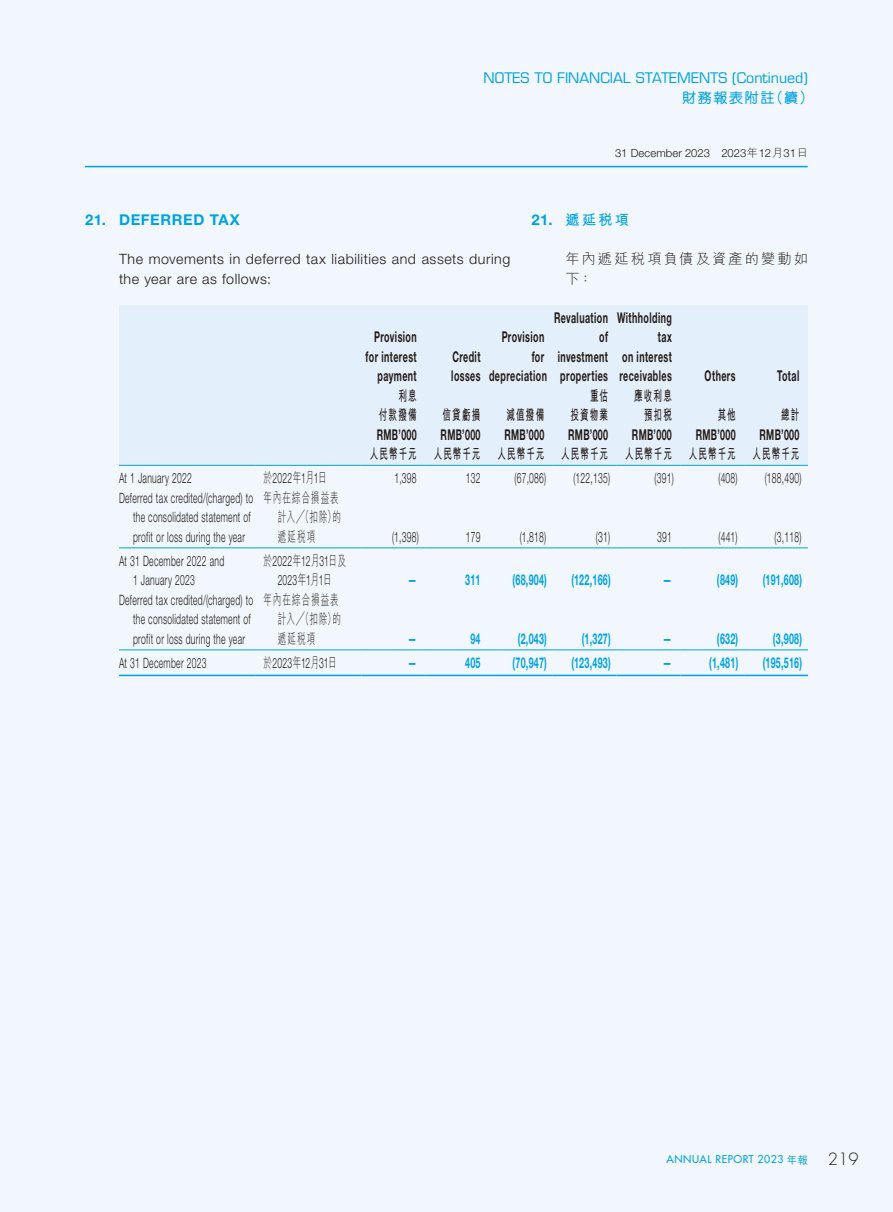
<style>
.page{position:relative;width:893px;height:1212px;background:#f1f7fd}
.page>*{position:absolute;margin:0;border:0;box-sizing:border-box;transform-origin:0 0}
.t1{font:700 14.85px/19.5px "Helvetica Neue LT Std";letter-spacing:.045em;color:#231916;text-align:right;scale:.6 1}
.t2{font:700 14.85px "Helvetica Neue LT Std";letter-spacing:.03em;color:#00a2df;scale:.6 1}
.t3{font:700 14.85px "Helvetica Neue LT Std";letter-spacing:.03em;color:#00a2df}
.t4{font:300 14.25px/19.5px "Helvetica Neue LT Std";letter-spacing:.035em;color:#231916;scale:.6 1}
.t5{font:300 14.25px/19.5px "Helvetica Neue LT Std";letter-spacing:.035em;color:#231916}
.t6{font:700 14.25px/19.5px "M Hei HK";letter-spacing:.13em;color:#231916;text-align:right;scale:.6 1}
.t7{font:300 14.25px/19.5px "M Hei HK";letter-spacing:.12em;color:#231916;scale:.6 1}
.t8{font:14.25px "Eurostile LT Std";color:#00a2df}
.t9{font:300 14.25px/19.5px "M Hei HK";letter-spacing:.14em;color:#231916}
.t10{font:500 14.25px "M Yuen HK";letter-spacing:.1em;color:#00a2df}
.t11{font:700 14.25px "M Hei HK";color:#00a2df}
.t12{font:300 11.25px "Helvetica Neue LT Std";color:#231916}
.t13{font:500 10.5px "Futura Std";letter-spacing:.05em;color:#00a2df}
.s1{font-family:"M Hei HK"}
.s2{font-family:"Helvetica Neue LT Std";font-size:14.85px}
.s3{font-weight:300;font-size:16.5px;color:#231916}
</style>
<div class="page">
<hr style="left:85px;top:166px;width:723px;height:1px;background:#00a2df">
<div style="left:119px;top:305px;width:689px;height:160px;background:#e3f0fb"></div>
<hr style="left:119px;top:465px;width:136px;height:1px;background:#00a2df">
<hr style="left:255px;top:465px;width:106px;height:1px;background:#00a2df">
<hr style="left:361px;top:465px;width:64px;height:1px;background:#00a2df">
<hr style="left:425px;top:465px;width:64px;height:1px;background:#00a2df">
<hr style="left:489px;top:465px;width:64px;height:1px;background:#00a2df">
<hr style="left:553px;top:465px;width:64px;height:1px;background:#00a2df">
<hr style="left:617px;top:465px;width:63px;height:1px;background:#00a2df">
<hr style="left:680px;top:465px;width:64px;height:1px;background:#00a2df">
<hr style="left:744px;top:465px;width:64px;height:1px;background:#00a2df">
<hr style="left:119px;top:547px;width:136px;height:1px;background:#00a2df">
<hr style="left:255px;top:547px;width:106px;height:1px;background:#00a2df">
<hr style="left:361px;top:547px;width:64px;height:1px;background:#00a2df">
<hr style="left:425px;top:547px;width:64px;height:1px;background:#00a2df">
<hr style="left:489px;top:547px;width:64px;height:1px;background:#00a2df">
<hr style="left:553px;top:547px;width:64px;height:1px;background:#00a2df">
<hr style="left:617px;top:547px;width:63px;height:1px;background:#00a2df">
<hr style="left:680px;top:547px;width:64px;height:1px;background:#00a2df">
<hr style="left:744px;top:547px;width:64px;height:1px;background:#00a2df">
<hr style="left:119px;top:649px;width:136px;height:1px;background:#00a2df">
<hr style="left:255px;top:649px;width:106px;height:1px;background:#00a2df">
<hr style="left:361px;top:649px;width:64px;height:1px;background:#00a2df">
<hr style="left:425px;top:649px;width:64px;height:1px;background:#00a2df">
<hr style="left:489px;top:649px;width:64px;height:1px;background:#00a2df">
<hr style="left:553px;top:649px;width:64px;height:1px;background:#00a2df">
<hr style="left:617px;top:649px;width:63px;height:1px;background:#00a2df">
<hr style="left:680px;top:649px;width:64px;height:1px;background:#00a2df">
<hr style="left:744px;top:649px;width:64px;height:1px;background:#00a2df">
<hr style="left:119px;top:675px;width:136px;height:1px;background:#00a2df">
<hr style="left:255px;top:675px;width:106px;height:1px;background:#00a2df">
<hr style="left:361px;top:675px;width:64px;height:1px;background:#00a2df">
<hr style="left:425px;top:675px;width:64px;height:1px;background:#00a2df">
<hr style="left:489px;top:675px;width:64px;height:1px;background:#00a2df">
<hr style="left:553px;top:675px;width:64px;height:1px;background:#00a2df">
<hr style="left:617px;top:675px;width:63px;height:1px;background:#00a2df">
<hr style="left:680px;top:675px;width:64px;height:1px;background:#00a2df">
<hr style="left:744px;top:675px;width:64px;height:1px;background:#00a2df">
<p class="t8" style="left:484px;top:69px;width:326px">NOTES TO FINANCIAL STATEMENTS (Continued)</p>
<p class="t10" style="left:682px;top:91px;width:133px">財務報表附註（續）</p>
<p class="t3" style="left:85px;top:211px;width:156px">21. DEFERRED TAX</p>
<p class="t5" style="left:119px;top:249px;width:393px">The movements in deferred tax liabilities and assets during the year are as follows:</p>
<p class="t12" style="left:615px;top:146px;width:194px">31 December 2023 2023<span class="s1">年</span>12<span class="s1">月</span>31<span class="s1">日</span></p>
<p class="t11" style="left:531px;top:210px;width:99px"><span class="s2">21.</span> 遞延稅項</p>
<p class="t9" style="left:566px;top:249px;width:244px">年內遞延稅項負債及資產的變動如下：</p>
<p class="t1" style="left:366px;top:327px;width:87px">Provision for interest payment</p>
<p class="t6" style="left:379px;top:385px;width:65px">利息<br>付款撥備</p>
<p class="t1" style="left:451px;top:346px;width:50px;text-align:left">Credit losses</p>
<p class="t1" style="left:489px;top:327px;width:98px">Provision for depreciation</p>
<p class="t6" style="left:442px;top:404px;width:65px">信貸虧損</p>
<p class="t6" style="left:506px;top:404px;width:65px">減值撥備</p>
<p class="t1" style="left:554px;top:307px;width:92px">Revaluation of investment properties</p>
<p class="t1" style="left:617px;top:307px;width:93px">Withholding tax<br>on interest receivables</p>
<p class="t6" style="left:570px;top:385px;width:64px">重估<br>投資物業</p>
<p class="t6" style="left:634px;top:385px;width:64px">應收利息預扣稅</p>
<p class="t1" style="left:705px;top:366px;width:53px">Others</p>
<p class="t1" style="left:777px;top:366px;width:39px">Total</p>
<p class="t6" style="left:718px;top:404px;width:31px">其他</p>
<p class="t6" style="left:781px;top:404px;width:32px">總計</p>
<p class="t1" style="left:377px;top:424px;width:68px">RMB’000</p>
<p class="t1" style="left:441px;top:424px;width:68px">RMB’000</p>
<p class="t1" style="left:504px;top:424px;width:68px">RMB’000</p>
<p class="t1" style="left:568px;top:424px;width:68px">RMB’000</p>
<p class="t1" style="left:632px;top:424px;width:68px">RMB’000</p>
<p class="t1" style="left:696px;top:424px;width:68px">RMB’000</p>
<p class="t1" style="left:759px;top:424px;width:68px">RMB’000</p>
<p class="t6" style="left:370px;top:443px;width:717px">人民幣千元 人民幣千元 人民幣千元 人民幣千元 人民幣千元 人民幣千元 人民幣千元</p>
<p class="t4" style="left:119px;top:468px;width:123px">At 1 January 2022</p>
<p class="t4" style="left:264px;top:468px;width:107px"><span class="s1">於</span>2022<span class="s1">年</span>1<span class="s1">月</span>1<span class="s1">日</span></p>
<p class="t4" style="left:394px;top:468px;width:39px">1,398</p>
<p class="t4" style="left:466px;top:468px;width:26px">132</p>
<p class="t4" style="left:514px;top:468px;width:55px">(67,086)</p>
<p class="t4" style="left:574px;top:468px;width:62px">(122,135)</p>
<p class="t4" style="left:655px;top:468px;width:34px">(391)</p>
<p class="t4" style="left:719px;top:468px;width:33px">(408)</p>
<p class="t4" style="left:765px;top:468px;width:62px">(188,490)</p>
<p class="t4" style="left:133px;top:488px;width:202px;text-indent:-14px">Deferred tax credited/(charged) to the consolidated statement of profit or loss during the year</p>
<p class="t7" style="left:278px;top:488px;width:107px;text-indent:-14px">年內在綜合損益表計入╱（扣除）的遞延稅項</p>
<p class="t4" style="left:392px;top:527px;width:46px">(1,398)</p>
<p class="t4" style="left:466px;top:527px;width:26px">179</p>
<p class="t4" style="left:520px;top:527px;width:46px">(1,818)</p>
<p class="t4" style="left:596px;top:527px;width:25px">(31)</p>
<p class="t4" style="left:657px;top:527px;width:26px">391</p>
<p class="t4" style="left:719px;top:527px;width:33px">(441)</p>
<p class="t4" style="left:775px;top:527px;width:46px">(3,118)</p>
<p class="t4" style="left:133px;top:551px;width:153px;text-indent:-14px">At 31 December 2022 and<br>1 January 2023</p>
<p class="t4" style="left:264px;top:551px;width:139px;text-align:center"><span class="s1">於</span>2022<span class="s1">年</span>12<span class="s1">月</span>31<span class="s1">日及<br></span>2023<span class="s1">年</span>1<span class="s1">月</span>1<span class="s1">日</span></p>
<p class="t4" style="left:133px;top:590px;width:202px;text-indent:-14px">Deferred tax credited/(charged) to the consolidated statement of profit or loss during the year</p>
<p class="t7" style="left:278px;top:590px;width:107px;text-indent:-14px">年內在綜合損益表計入╱（扣除）的遞延稅項</p>
<p class="t2" style="left:408px;top:571px;width:16px">—</p>
<p class="t2" style="left:465px;top:571px;width:27px">311</p>
<p class="t2" style="left:512px;top:571px;width:59px">(68,904)</p>
<p class="t2" style="left:571px;top:571px;width:67px">(122,166)</p>
<p class="t2" style="left:663px;top:571px;width:16px">—</p>
<p class="t2" style="left:717px;top:571px;width:37px">(849)</p>
<p class="t2" style="left:763px;top:571px;width:67px">(191,608)</p>
<p class="t2" style="left:408px;top:629px;width:16px">—</p>
<p class="t2" style="left:470px;top:629px;width:18px">94</p>
<p class="t2" style="left:518px;top:629px;width:50px">(2,043)</p>
<p class="t2" style="left:582px;top:629px;width:50px">(1,327)</p>
<p class="t2" style="left:663px;top:629px;width:16px">—</p>
<p class="t2" style="left:717px;top:629px;width:37px">(632)</p>
<p class="t2" style="left:773px;top:629px;width:50px">(3,908)</p>
<p class="t4" style="left:119px;top:653px;width:147px">At 31 December 2023</p>
<p class="t4" style="left:264px;top:653px;width:124px"><span class="s1">於</span>2023<span class="s1">年</span>12<span class="s1">月</span>31<span class="s1">日</span></p>
<p class="t2" style="left:408px;top:653px;width:16px">—</p>
<p class="t2" style="left:465px;top:653px;width:27px">405</p>
<p class="t2" style="left:512px;top:653px;width:59px">(70,947)</p>
<p class="t2" style="left:571px;top:653px;width:67px">(123,493)</p>
<p class="t2" style="left:663px;top:653px;width:16px">—</p>
<p class="t2" style="left:709px;top:653px;width:50px">(1,481)</p>
<p class="t2" style="left:763px;top:653px;width:67px">(195,516)</p>
<p class="t13" style="left:667px;top:1153px;width:194px">ANNUAL REPORT 2023 <span class="s1">年報</span> <span class="s3">219</span></p>
</div>
